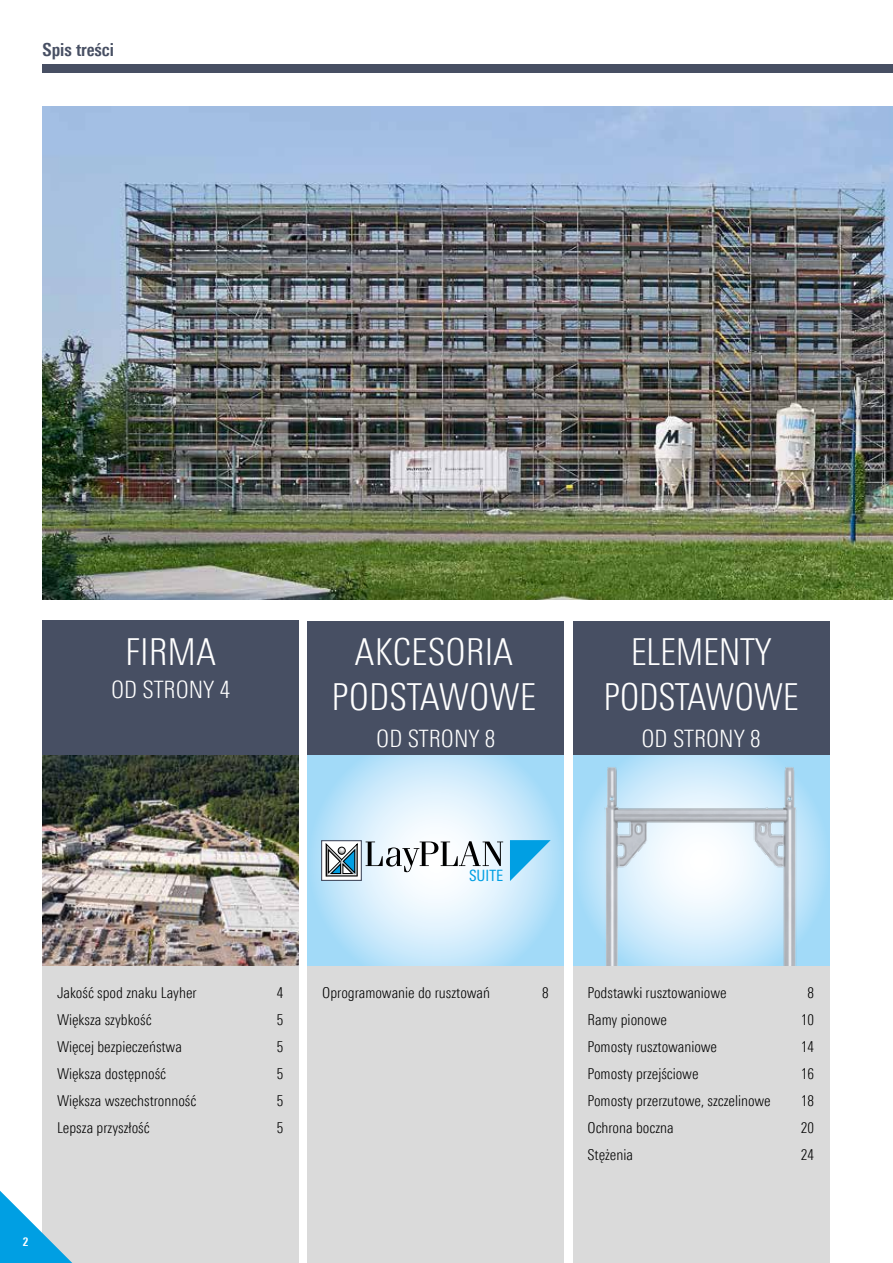
<style>
.page{position:relative;width:893px;height:1263px;background:#fff}
.page>*{position:absolute;margin:0;border:0;box-sizing:border-box;transform-origin:0 0}
.t1{font:300 37.2px/44.7px "Linotype Univers 320 Cn";letter-spacing:-.01em;color:#fff;text-align:center}
.t2{font:300 24px "Linotype Univers 320 Cn";color:#fff}
.t3{font:700 18px "Linotype Univers 620 Cn";color:#474f63}
.t4{font:15.6px "Linotype Univers 420 Cn";color:#009fe3}
.t5{font:300 15px "Linotype Univers 320 Cn";color:#000}
.t6{font:700 12px "Linotype Univers 620 Cn";color:#fff}
</style>
<div class="page">
<div style="left:43px;top:756px;width:256px;height:507px;background:#dadada"></div>
<div style="left:308px;top:756px;width:256px;height:507px;background:#dadada"></div>
<div style="left:573px;top:756px;width:256px;height:507px;background:#dadada"></div>
<div style="left:43px;top:64px;width:850px;height:8px;background:#474f63"></div>
<img style="left:43px;top:106px;width:850px;height:494px">
<div style="left:43px;top:621px;width:256px;height:142px;background:#474f63"></div>
<div style="left:308px;top:621px;width:256px;height:135px;background:#474f63"></div>
<svg style="left:308px;top:756px;width:256px;height:209px;background:#c8e9fb"></svg>
<div style="left:573px;top:621px;width:256px;height:135px;background:#474f63"></div>
<svg style="left:573px;top:756px;width:256px;height:209px;background:#a9dcf8"></svg>
<svg style="left:0;top:1191px;width:72px;height:72px"></svg>
<svg style="left:366px;top:841px;width:137px;height:31px;background:#c0c5c8"></svg>
<div style="left:322px;top:841px;width:39px;height:39px;background:linear-gradient(to right,#f8f8f8,#fff)"></div>
<div style="left:321px;top:840px;width:41px;height:41px;border:1px solid #474f63"></div>
<svg style="left:510px;top:840px;width:41px;height:41px;background:#62c3ef"></svg>
<svg style="left:326px;top:844px;width:31px;height:32px"></svg>
<img style="left:43px;top:756px;width:256px;height:209px">
<img style="left:593px;top:764px;width:215px;height:201px">
<p class="t3" style="left:43px;top:38px;width:73px">Spis treści</p>
<h1 class="t1" style="left:125px;top:630px;width:93px">FIRMA</h1>
<h2 class="t2" style="left:111px;top:675px;width:121px">OD STRONY 4</h2>
<h1 class="t1" style="left:332px;top:630px;width:206px">AKCESORIA<br>PODSTAWOWE</h1>
<h2 class="t2" style="left:376px;top:724px;width:121px">OD STRONY 8</h2>
<h1 class="t1" style="left:603px;top:630px;width:197px">ELEMENTY<br>PODSTAWOWE</h1>
<h2 class="t2" style="left:641px;top:724px;width:121px">OD STRONY 8</h2>
<p class="t4" style="left:469px;top:866px;width:36px">SUITE</p>
<p class="t5" style="left:57px;top:984px;width:141px">Jakość spod znaku Layher</p>
<p class="t5" style="left:277px;top:984px;width:8px">4</p>
<p class="t5" style="left:57px;top:1011px;width:96px">Większa szybkość</p>
<p class="t5" style="left:277px;top:1011px;width:8px">5</p>
<p class="t5" style="left:57px;top:1038px;width:126px">Więcej bezpieczeństwa</p>
<p class="t5" style="left:277px;top:1038px;width:8px">5</p>
<p class="t5" style="left:57px;top:1065px;width:111px">Większa dostępność</p>
<p class="t5" style="left:277px;top:1065px;width:8px">5</p>
<p class="t5" style="left:57px;top:1092px;width:141px">Większa wszechstronność</p>
<p class="t5" style="left:277px;top:1092px;width:8px">5</p>
<p class="t5" style="left:57px;top:1119px;width:94px">Lepsza przyszłość</p>
<p class="t5" style="left:277px;top:1119px;width:8px">5</p>
<p class="t6" style="left:23px;top:1235px;width:7px">2</p>
<p class="t5" style="left:322px;top:984px;width:169px">Oprogramowanie do rusztowań</p>
<p class="t5" style="left:542px;top:984px;width:8px">8</p>
<p class="t5" style="left:587px;top:984px;width:141px">Podstawki rusztowaniowe</p>
<p class="t5" style="left:807px;top:984px;width:8px">8</p>
<p class="t5" style="left:587px;top:1011px;width:81px">Ramy pionowe</p>
<p class="t5" style="left:801px;top:1011px;width:15px">10</p>
<p class="t5" style="left:587px;top:1038px;width:131px">Pomosty rusztowaniowe</p>
<p class="t5" style="left:801px;top:1038px;width:15px">14</p>
<p class="t5" style="left:587px;top:1065px;width:113px">Pomosty przejściowe</p>
<p class="t5" style="left:801px;top:1065px;width:15px">16</p>
<p class="t5" style="left:587px;top:1092px;width:185px">Pomosty przerzutowe, szczelinowe</p>
<p class="t5" style="left:801px;top:1092px;width:15px">18</p>
<p class="t5" style="left:587px;top:1119px;width:88px">Ochrona boczna</p>
<p class="t5" style="left:801px;top:1119px;width:15px">20</p>
<p class="t5" style="left:587px;top:1146px;width:47px">Stężenia</p>
<p class="t5" style="left:801px;top:1146px;width:15px">24</p>
</div>
